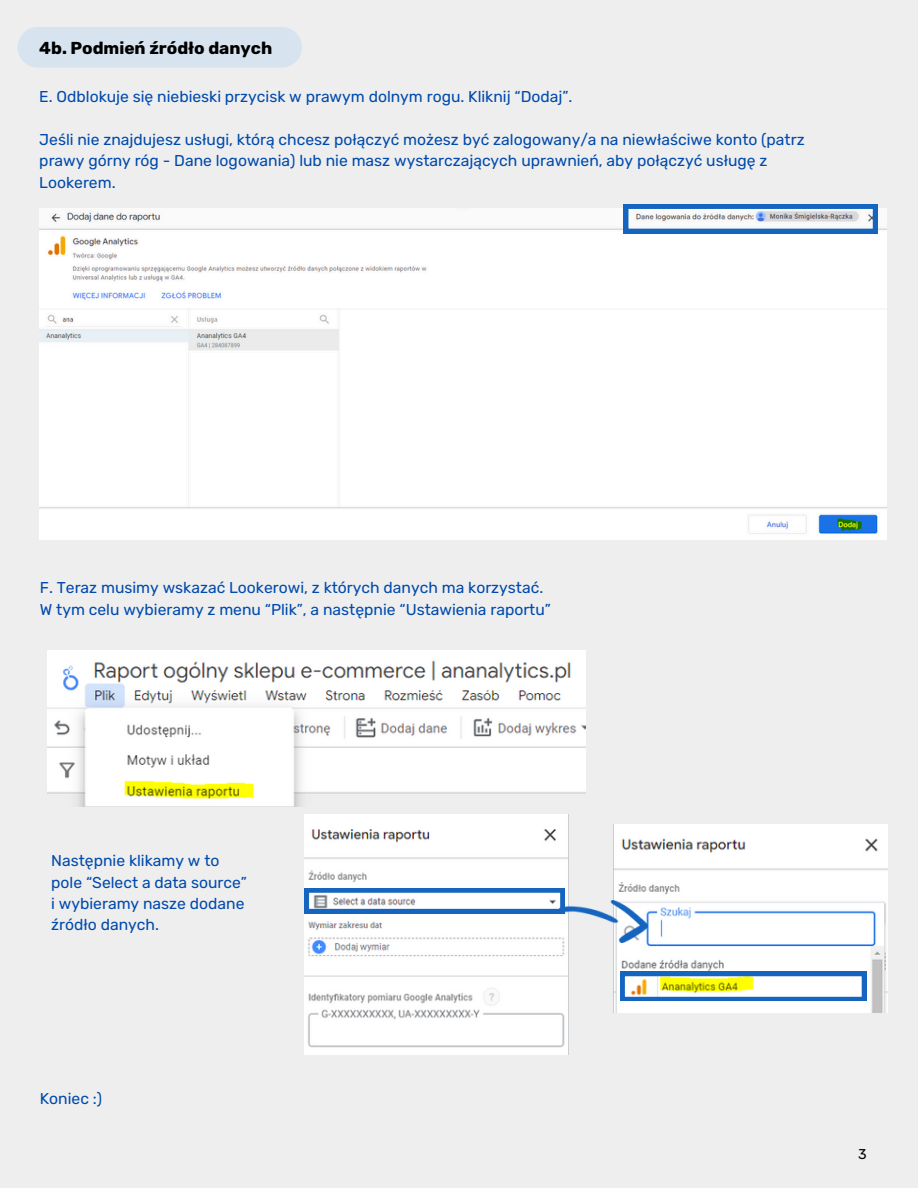
<style>
.page{position:relative;width:918px;height:1188px;background:#eee}
.page>*{position:absolute;margin:0;border:0;box-sizing:border-box;transform-origin:0 0}
.t1{font:700 17.25px "Rubik";color:#000}
.t2{font:15.75px/21.3px "Rubik";color:#004aad}
.t3{font:14.25px "Rubik";color:#000}
</style>
<div class="page">
<div style="left:18px;top:27px;width:284px;height:41px;background:#d7e4ef;border-radius:20px"></div>
<div style="left:40px;top:209px;width:847px;height:331px;background:#fff"></div>
<svg style="left:624px;top:204px;width:253px;height:29px"></svg>
<img style="left:48px;top:650px;width:537px;height:157px">
<img style="left:304px;top:815px;width:265px;height:239px">
<img style="left:614px;top:825px;width:273px;height:188px">
<img style="left:559px;top:901px;width:88px;height:41px">
<svg style="left:304px;top:888px;width:260px;height:25px"></svg>
<svg style="left:620px;top:972px;width:246px;height:29px;background:#afc7ba"></svg>
<p class="t1" style="left:39px;top:38px;width:235px">4b. Podmień źródło danych</p>
<p class="t2" style="left:39px;top:86px;width:535px">E. Odblokuje się niebieski przycisk w prawym dolnym rogu. Kliknij “Dodaj”.</p>
<p class="t2" style="left:39px;top:129px;width:767px">Jeśli nie znajdujesz usługi, którą chcesz połączyć możesz być zalogowany/a na niewłaściwe konto (patrz prawy górny róg - Dane logowania) lub nie masz wystarczających uprawnień, aby połączyć usługę z<br>Lookerem.</p>
<p class="t2" style="left:40px;top:577px;width:505px">F. Teraz musimy wskazać Lookerowi, z których danych ma korzystać.</p>
<p class="t2" style="left:40px;top:599px;width:513px">W tym celu wybieramy z menu “Plik”, a następnie “Ustawienia raportu”</p>
<p class="t2" style="left:51px;top:850px;width:197px">Następnie klikamy w to pole “Select a data source” i wybieramy nasze dodane źródło danych.</p>
<p class="t2" style="left:40px;top:1088px;width:64px">Koniec :)</p>
<p class="t3" style="left:858px;top:1146px;width:10px">3</p>
</div>
